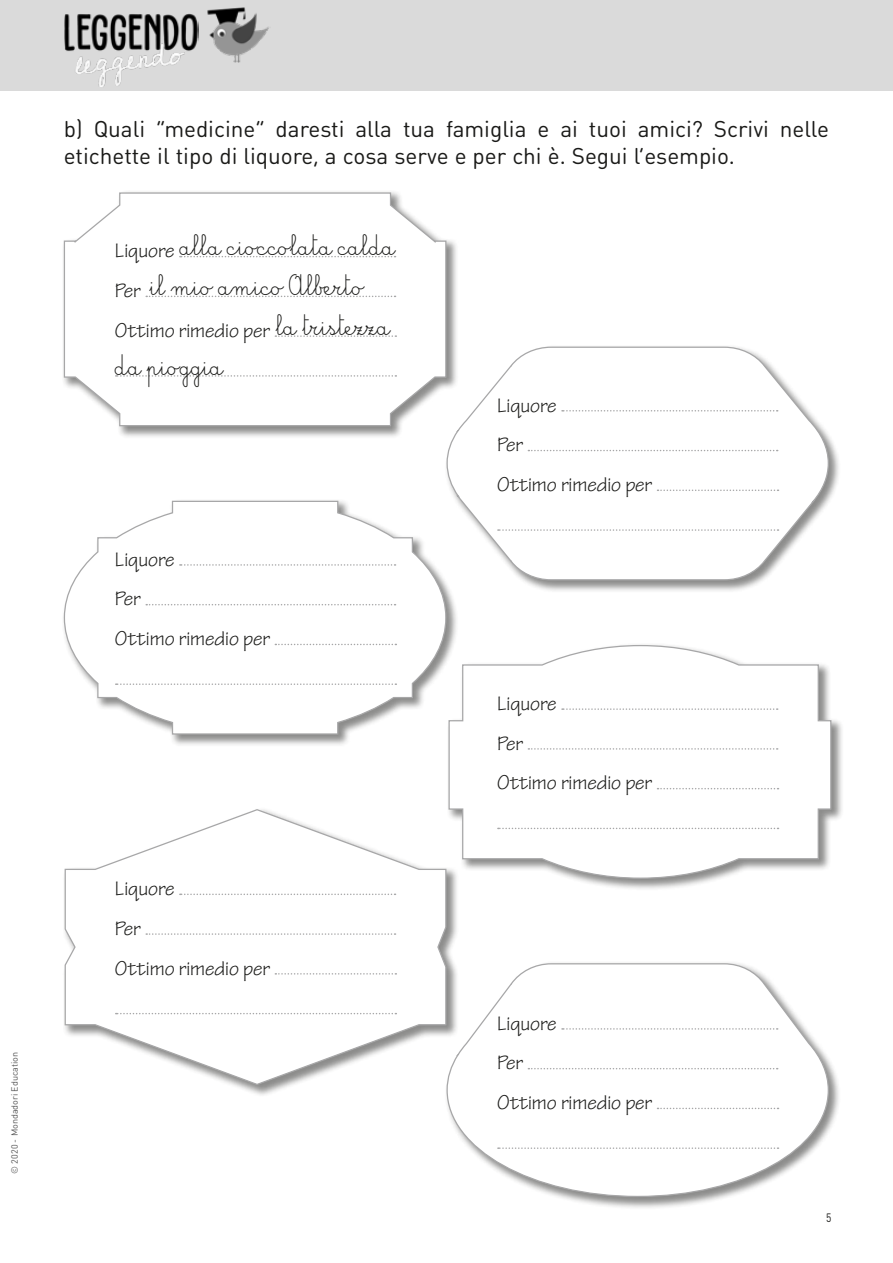
<style>
.page{position:relative;width:893px;height:1263px;background:#fff}
.page>*{position:absolute;margin:0;border:0;box-sizing:border-box;transform-origin:0 0}
.t1{font:33px "Corsivo";color:#1a1a18}
.t2{font:22.5px/27px "DIN Round Pro";color:#1a1a18}
.t3{font:21px/39.8px "Tekton Pro";color:#1a1a18}
.t4{font:12px "DIN Round Pro";color:#1a1a18;scale:.85 1}
.t5{font:9px "DIN Round Pro";color:#565656}
</style>
<div class="page">
<div style="left:0;top:0;width:893px;height:91px;background:#dadada"></div>
<img style="left:207px;top:7px;width:62px;height:56px">
<img style="left:64px;top:13px;width:134px;height:74px">
<div style="left:446px;top:642px;width:398px;height:249px;background:#1a1a18;opacity:.5"></div>
<svg style="left:448px;top:644px;width:384px;height:235px"></svg>
<div style="left:61px;top:498px;width:398px;height:249px;background:#1a1a18;opacity:.5"></div>
<svg style="left:63px;top:500px;width:384px;height:235px"></svg>
<div style="left:444px;top:961px;width:397px;height:249px;background:#1a1a18;opacity:.5"></div>
<svg style="left:446px;top:962px;width:384px;height:236px"></svg>
<div style="left:444px;top:344px;width:397px;height:249px;background:#1a1a18;opacity:.5"></div>
<svg style="left:446px;top:346px;width:384px;height:235px"></svg>
<div style="left:62px;top:807px;width:397px;height:290px;background:#1a1a18;opacity:.5"></div>
<svg style="left:64px;top:808px;width:383px;height:278px"></svg>
<div style="left:61px;top:190px;width:398px;height:249px;background:#1a1a18;opacity:.5"></div>
<svg style="left:63px;top:192px;width:384px;height:235px"></svg>
<svg style="left:180px;top:256px;width:216px;height:1px"></svg>
<svg style="left:146px;top:296px;width:250px;height:1px"></svg>
<svg style="left:275px;top:335px;width:121px;height:2px"></svg>
<svg style="left:116px;top:375px;width:280px;height:2px"></svg>
<svg style="left:562px;top:410px;width:216px;height:1px"></svg>
<svg style="left:528px;top:450px;width:250px;height:1px"></svg>
<svg style="left:657px;top:489px;width:121px;height:2px"></svg>
<svg style="left:498px;top:529px;width:280px;height:2px"></svg>
<svg style="left:562px;top:708px;width:216px;height:2px"></svg>
<svg style="left:528px;top:748px;width:250px;height:2px"></svg>
<svg style="left:657px;top:788px;width:121px;height:1px"></svg>
<svg style="left:498px;top:828px;width:280px;height:1px"></svg>
<svg style="left:562px;top:1028px;width:216px;height:2px"></svg>
<svg style="left:528px;top:1068px;width:250px;height:1px"></svg>
<svg style="left:657px;top:1108px;width:121px;height:1px"></svg>
<svg style="left:498px;top:1147px;width:280px;height:2px"></svg>
<svg style="left:180px;top:564px;width:216px;height:2px"></svg>
<svg style="left:146px;top:604px;width:250px;height:1px"></svg>
<svg style="left:275px;top:644px;width:121px;height:1px"></svg>
<svg style="left:116px;top:683px;width:280px;height:2px"></svg>
<svg style="left:180px;top:893px;width:216px;height:2px"></svg>
<svg style="left:146px;top:933px;width:250px;height:2px"></svg>
<svg style="left:275px;top:973px;width:121px;height:1px"></svg>
<svg style="left:116px;top:1013px;width:280px;height:1px"></svg>
<p class="t5" style="left:8px;top:1174px;width:123px;rotate:-90deg">© 2020 - Mondadori Education</p>
<p class="t2" style="left:64px;top:115px;width:767px">b) Quali “medicine” daresti alla tua famiglia e ai tuoi amici? Scrivi nelle etichette il tipo di liquore, a cosa serve e per chi è. Segui l’esempio.</p>
<h1 class="t1" style="left:179px;top:231px;width:217px">alla cioccolata calda</h1>
<h1 class="t1" style="left:149px;top:271px;width:216px">il mio amico Alberto</h1>
<h1 class="t1" style="left:276px;top:311px;width:116px">la tristezza</h1>
<h1 class="t1" style="left:115px;top:351px;width:110px">da pioggia</h1>
<p class="t3" style="left:115px;top:231px;width:157px">Liquore<br>Per<br>Ottimo rimedio per</p>
<p class="t3" style="left:115px;top:540px;width:157px">Liquore<br>Per<br>Ottimo rimedio per</p>
<p class="t3" style="left:115px;top:869px;width:157px">Liquore<br>Per<br>Ottimo rimedio per</p>
<p class="t3" style="left:497px;top:386px;width:157px">Liquore<br>Per<br>Ottimo rimedio per</p>
<p class="t3" style="left:497px;top:684px;width:157px">Liquore<br>Per<br>Ottimo rimedio per</p>
<p class="t3" style="left:497px;top:1004px;width:157px">Liquore<br>Per<br>Ottimo rimedio per</p>
<p class="t4" style="left:826px;top:1210px;width:8px">5</p>
</div>
